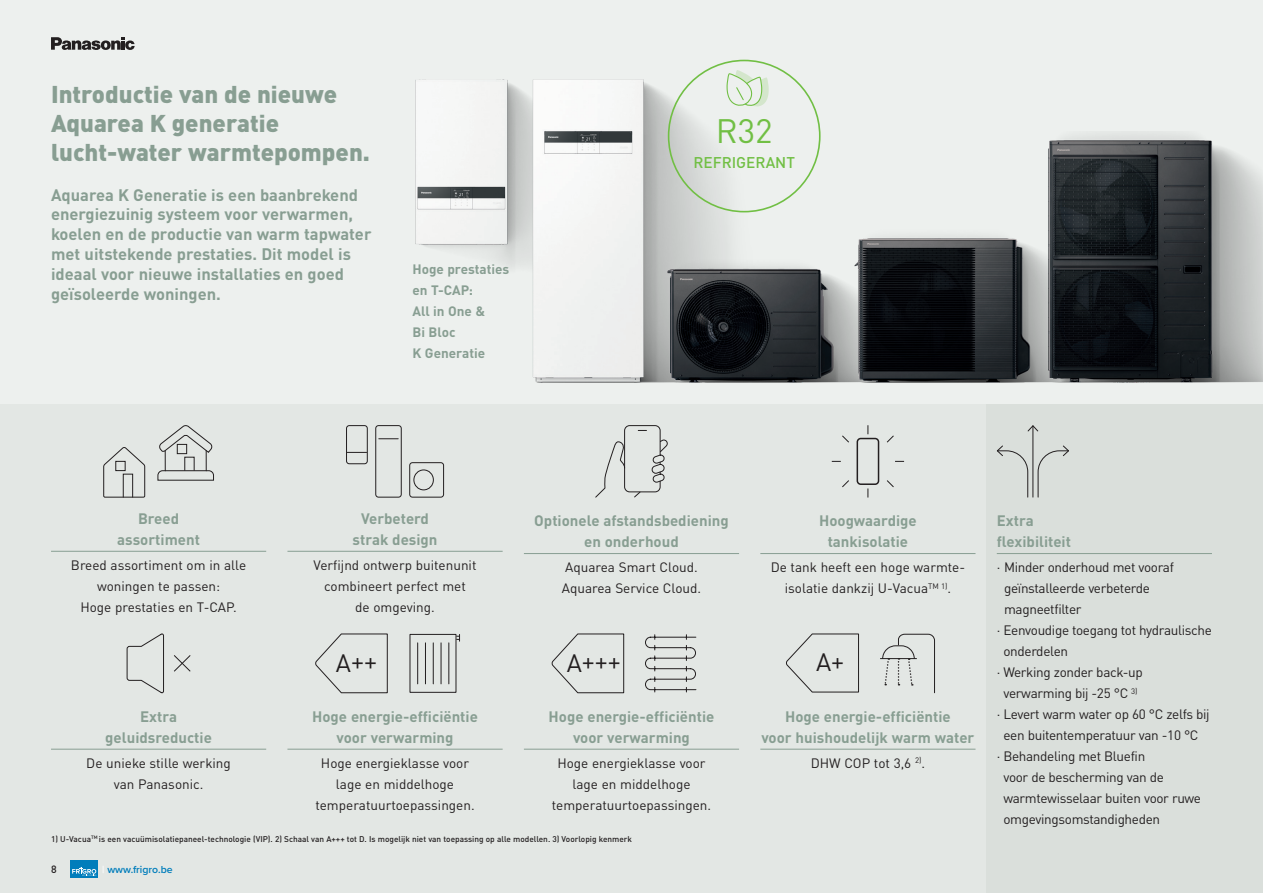
<style>
.page{position:relative;width:1263px;height:893px;background:#edf0ee}
.page>*{position:absolute;margin:0;border:0;box-sizing:border-box;transform-origin:0 0}
.t1{font:33.45px "DIN Pro";color:#71bf44}
.t2{font:24.9px "DIN Pro";color:#231f20}
._00_23_HEADLINE_18BK{font:900 24px/28.8px "DIN Pro";color:#889e92}
._00_23_HEADLINE_12B{font:700 16.5px/19.8px "DIN Pro";color:#889e92}
.t3{font:500 15.45px "DIN Pro";color:#71bf44}
._01_23_TEXT_10B_LINE{font:700 15px/21px "DIN Pro";color:#889e92;text-align:center}
._01_23_TEXT_10R{font:13.5px/21px "DIN Pro";letter-spacing:-.005em;color:#231f20;text-align:center}
._01_23_TEXT_10R-2{font:13.5px/21px "DIN Pro";letter-spacing:-.025em;color:#231f20}
._01_23_TEXT_10B_EDIT{font:700 13.5px/21px "DIN Pro";color:#889e92}
._02_18_SPECS_6_5R{font:600 10.5px "Proxima Nova";color:#007dbb}
.t4{font:500 10.5px "DIN Pro";color:#231f20}
._01_20_TEXT_5_5M{font:500 8.25px "DIN Pro";color:#231f20}
.s1{color:#fff}
</style>
<div class="page">
<img style="left:415px;top:79px;width:116px;height:188px">
<img style="left:531px;top:78px;width:237px;height:305px">
<img style="left:668px;top:259px;width:187px;height:124px">
<img style="left:855px;top:236px;width:191px;height:147px">
<img style="left:1046px;top:133px;width:217px;height:250px">
<div style="left:0;top:404px;width:1263px;height:489px;background:#e3e7e4"></div>
<svg style="left:726px;top:70px;width:43px;height:37px"></svg>
<div style="left:986px;top:404px;width:277px;height:489px;background:#dadfdb"></div>
<hr style="left:1032px;top:426px;width:1px;height:71px;background:#231f20">
<svg style="left:1027px;top:425px;width:12px;height:7px"></svg>
<svg style="left:1037px;top:445px;width:32px;height:53px"></svg>
<svg style="left:996px;top:445px;width:32px;height:53px"></svg>
<svg style="left:103px;top:447px;width:42px;height:51px"></svg>
<svg style="left:157px;top:425px;width:57px;height:56px"></svg>
<svg style="left:551px;top:633px;width:73px;height:60px"></svg>
<svg style="left:645px;top:634px;width:52px;height:59px"></svg>
<svg style="left:315px;top:633px;width:73px;height:60px"></svg>
<div style="left:410px;top:634px;width:46px;height:59px;border:1px solid #231f20"></div>
<hr style="left:417px;top:643px;width:1px;height:41px;background:#231f20">
<hr style="left:433px;top:643px;width:1px;height:41px;background:#231f20">
<hr style="left:448px;top:643px;width:1px;height:41px;background:#231f20">
<hr style="left:425px;top:643px;width:1px;height:41px;background:#231f20">
<hr style="left:441px;top:643px;width:1px;height:41px;background:#231f20">
<svg style="left:456px;top:634px;width:4px;height:7px"></svg>
<svg style="left:786px;top:633px;width:73px;height:60px"></svg>
<hr style="left:880px;top:658px;width:37px;height:1px;background:#231f20">
<svg style="left:882px;top:633px;width:53px;height:60px"></svg>
<svg style="left:831px;top:425px;width:74px;height:73px"></svg>
<svg style="left:126px;top:633px;width:38px;height:61px"></svg>
<svg style="left:174px;top:655px;width:17px;height:17px"></svg>
<div style="left:624px;top:425px;width:36px;height:67px;border:1px solid #231f20;border-radius:5px"></div>
<svg style="left:595px;top:441px;width:30px;height:57px"></svg>
<svg style="left:633px;top:491px;width:8px;height:7px"></svg>
<svg style="left:652px;top:439px;width:16px;height:44px"></svg>
<div style="left:375px;top:425px;width:27px;height:72px;border:1px solid #231f20;border-radius:3px"></div>
<svg style="left:379px;top:438px;width:19px;height:1px"></svg>
<div style="left:346px;top:425px;width:22px;height:39px;border:1px solid #231f20;border-radius:3px"></div>
<svg style="left:347px;top:452px;width:20px;height:1px"></svg>
<div style="left:409px;top:462px;width:35px;height:35px;border:1px solid #231f20;border-radius:3px"></div>
<div style="left:413px;top:470px;width:21px;height:20px;border:1px solid #231f20;border-radius:50%"></div>
<div style="left:71px;top:860px;width:27px;height:17px;background:#007dbb"></div>
<svg style="left:72px;top:867px;width:24px;height:9px"></svg>
<svg style="left:51px;top:37px;width:84px;height:13px"></svg>
<hr style="left:997px;top:553px;width:215px;height:1px;background:#889e92">
<hr style="left:51px;top:551px;width:215px;height:1px;background:#889e92">
<hr style="left:287px;top:551px;width:216px;height:1px;background:#889e92">
<hr style="left:287px;top:749px;width:216px;height:1px;background:#889e92">
<hr style="left:51px;top:749px;width:215px;height:1px;background:#889e92">
<hr style="left:524px;top:749px;width:215px;height:1px;background:#889e92">
<hr style="left:760px;top:749px;width:215px;height:1px;background:#889e92">
<hr style="left:524px;top:553px;width:215px;height:1px;background:#889e92">
<hr style="left:760px;top:553px;width:215px;height:1px;background:#889e92">
<p class="_00_23_HEADLINE_18BK" style="left:51px;top:79px;width:320px">Introductie van de nieuwe<br>Aquarea K generatie lucht-water warmtepompen.</p>
<p class="_00_23_HEADLINE_12B" style="left:51px;top:184px;width:322px">Aquarea K Generatie is een baanbrekend energiezuinig systeem voor verwarmen, koelen en de productie van warm tapwater met uitstekende prestaties. Dit model is ideaal voor nieuwe installaties en goed geïsoleerde woningen.</p>
<p class="_01_23_TEXT_10B_EDIT" style="left:412px;top:258px;width:98px">Hoge prestaties en T-CAP:<br>All in One &amp;<br>Bi Bloc<br>K Generatie</p>
<p class="t1" style="left:716px;top:105px;width:58px">R32</p>
<p class="t3" style="left:693px;top:150px;width:103px">REFRIGERANT</p>
<p class="_01_23_TEXT_10B_LINE" style="left:117px;top:507px;width:84px">Breed assortiment</p>
<p class="_01_23_TEXT_10R" style="left:71px;top:554px;width:177px">Breed assortiment om in alle woningen te passen:</p>
<p class="_01_23_TEXT_10R" style="left:80px;top:596px;width:158px">Hoge prestaties en T-CAP.</p>
<p class="_01_23_TEXT_10B_LINE" style="left:105px;top:705px;width:108px">Extra geluidsreductie</p>
<p class="_01_23_TEXT_10R" style="left:86px;top:752px;width:146px">De unieke stille werking van Panasonic.</p>
<p class="_01_23_TEXT_10B_LINE" style="left:353px;top:507px;width:86px">Verbeterd strak design</p>
<p class="_01_23_TEXT_10R" style="left:314px;top:554px;width:164px">Verfijnd ontwerp buitenunit combineert perfect met<br>de omgeving.</p>
<p class="_01_23_TEXT_10B_LINE" style="left:534px;top:509px;width:196px">Optionele afstandsbediening en onderhoud</p>
<p class="_01_23_TEXT_10R" style="left:565px;top:556px;width:134px">Aquarea Smart Cloud.</p>
<p class="_01_23_TEXT_10R" style="left:562px;top:577px;width:141px">Aquarea Service Cloud.</p>
<p class="_01_23_TEXT_10B_LINE" style="left:819px;top:509px;width:99px">Hoogwaardige tankisolatie</p>
<p class="_01_23_TEXT_10R" style="left:771px;top:556px;width:196px">De tank heeft een hoge warmte&shy;isolatie dankzij U-Vacua<sup>TM</sup> <sup>1)</sup>.</p>
<p class="t2" style="left:336px;top:642px;width:43px">A++</p>
<p class="t2" style="left:567px;top:642px;width:56px">A+++</p>
<p class="t2" style="left:816px;top:643px;width:30px">A+</p>
<p class="_01_23_TEXT_10B_LINE" style="left:312px;top:705px;width:167px">Hoge energie-efficiëntie voor verwarming</p>
<p class="_01_23_TEXT_10R" style="left:315px;top:752px;width:161px">Hoge energieklasse voor lage en middelhoge temperatuurtoepassingen.</p>
<p class="_01_23_TEXT_10B_LINE" style="left:549px;top:705px;width:167px">Hoge energie-efficiëntie voor verwarming</p>
<p class="_01_23_TEXT_10R" style="left:552px;top:752px;width:161px">Hoge energieklasse voor lage en middelhoge temperatuurtoepassingen.</p>
<p class="_01_23_TEXT_10B_LINE" style="left:761px;top:705px;width:215px">Hoge energie-efficiëntie<br>voor huishoudelijk warm water</p>
<p class="_01_23_TEXT_10R" style="left:811px;top:752px;width:116px">DHW COP tot 3,6 <sup>2)</sup>.</p>
<p class="_01_20_TEXT_5_5M" style="left:51px;top:833px;width:582px">1) U-Vacua<sup>TM</sup> is een vacuümisolatiepaneel-technologie (VIP). 2) Schaal van A+++ tot D. Is mogelijk niet van toepassing op alle modellen. 3) Voorlopig kenmerk</p>
<p class="t4" style="left:51px;top:861px;width:7px">8</p>
<p class="_02_18_SPECS_6_5R" style="left:102px;top:861px;width:72px"><span class="s1">|</span> www.frigro.be</p>
<p class="_01_23_TEXT_10B_LINE" style="left:997px;top:509px;width:76px;text-align:left">Extra flexibiliteit</p>
<p class="_01_23_TEXT_10R-2" style="left:1004px;top:556px;width:171px;text-indent:-7px">· Minder onderhoud met vooraf geïnstalleerde verbeterde magneetfilter</p>
<p class="_01_23_TEXT_10R-2" style="left:1003px;top:619px;width:210px;text-indent:-7px">· Eenvoudige toegang tot hydraulische onderdelen</p>
<p class="_01_23_TEXT_10R-2" style="left:997px;top:661px;width:147px;text-align:center">· Werking zonder back-up verwarming bij -25 °C <sup>3)</sup></p>
<p class="_01_23_TEXT_10R-2" style="left:997px;top:703px;width:214px;text-align:center">· Levert warm water op 60 °C zelfs bij een buitentemperatuur van -10 °C</p>
<p class="_01_23_TEXT_10R-2" style="left:1003px;top:745px;width:199px;text-indent:-7px">· Behandeling met Bluefin<br>voor de bescherming van de warmtewisselaar buiten voor ruwe omgevingsomstandigheden</p>
</div>
